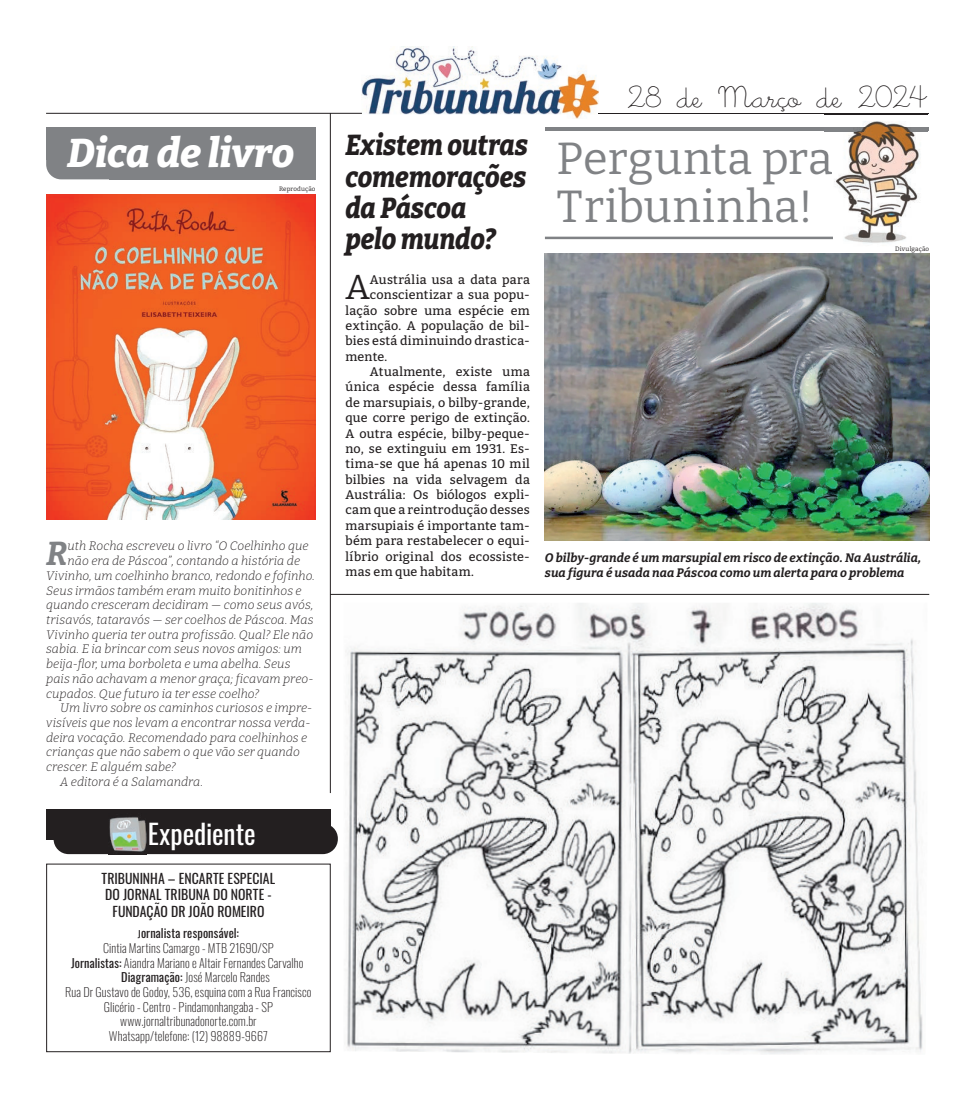
<style>
.page{position:relative;width:975px;height:1099px;background:#fff}
.page>*{position:absolute;margin:0;border:0;box-sizing:border-box;transform-origin:0 0}
.t1{font:45px/47.5px "Bitter";letter-spacing:.01em;color:#808285}
.t2{font:italic 800 40px "Bitter";letter-spacing:-.01em;color:#fff}
.t3{font:34.5px "Bitter";color:#231f20}
.t4{font:italic 700 33.12px "Bitter";color:#808285}
.t5{font:31.25px "Little Days Alt";color:#231f20}
.t6{font:italic 800 28.75px/31.2px "Bitter";letter-spacing:-.005em;color:#231f20;scale:.9 1}
.t7{font:27.5px "Oswald";color:#fff}
.t8{font:13.75px/16.5px "Oswald";color:#231f20;text-align:center}
.t9{font:500 12.5px "Bitter";letter-spacing:.02em;color:#231f20}
.t10{font:italic 300 12.25px "Bitter";color:#231f20}
.t11{font:12.25px "Oswald";letter-spacing:.01em;color:#231f20}
.t12{font:italic 700 12.25px/14.8px "Bitter";letter-spacing:.005em;color:#231f20}
.t13{font:6.25px "Bitter";letter-spacing:.02em;color:#231f20}
.s1{font-size:9.75px}
</style>
<div class="page">
<img style="left:362px;top:47px;width:237px;height:71px">
<hr style="left:46px;top:113px;width:316px;height:1px;background:#231f20">
<hr style="left:599px;top:114px;width:329px;height:1px;background:#231f20">
<div style="left:46px;top:809px;width:284px;height:30px;background:#231f20"></div>
<div style="left:54px;top:823px;width:284px;height:31px;background:#231f20;border-radius:15px"></div>
<img style="left:109px;top:817px;width:37px;height:35px">
<hr style="left:545px;top:127px;width:383px;height:4px;background:#808285">
<img style="left:824px;top:113px;width:103px;height:130px">
<img style="left:824px;top:114px;width:103px;height:1px">
<img style="left:824px;top:143px;width:7px;height:42px">
<hr style="left:545px;top:237px;width:287px;height:2px;background:#808285">
<div style="left:46px;top:127px;width:269px;height:33px;background:#808285"></div>
<div style="left:46px;top:139px;width:269px;height:40px;background:#808285;border-radius:15px"></div>
<div style="left:109px;top:149px;width:206px;height:30px;background:#808285"></div>
<img style="left:46px;top:194px;width:269px;height:326px">
<hr style="left:330px;top:113px;width:1px;height:680px;background:#231f20">
<img style="left:545px;top:253px;width:384px;height:287px">
<hr style="left:330px;top:594px;width:599px;height:1px;background:#231f20">
<img style="left:345px;top:603px;width:578px;height:451px">
<h2 class="t2" style="left:67px;top:118px;width:229px">Dica de livro</h2>
<p class="t13" style="left:279px;top:184px;width:38px">Reprodução</p>
<h3 class="t4" style="left:46px;top:526px;width:23px">R</h3>
<p class="t10" style="left:68px;top:538px;width:242px">uth Rocha escreveu o livro “O Coelhinho que</p>
<p class="t10" style="left:68px;top:552px;width:234px">não era de Páscoa”, contando a história de</p>
<p class="t10" style="left:46px;top:567px;width:270px">Vivinho, um coelhinho branco, redondo e fofinho.</p>
<p class="t10" style="left:46px;top:582px;width:257px">Seus irmãos também eram muito bonitinhos e</p>
<p class="t10" style="left:46px;top:596px;width:269px">quando cresceram decidiram — como seus avós,</p>
<p class="t10" style="left:46px;top:611px;width:269px">trisavós, tataravós — ser coelhos de Páscoa. Mas</p>
<p class="t10" style="left:46px;top:626px;width:268px">Vivinho queria ter outra profissão. Qual? Ele não</p>
<p class="t10" style="left:46px;top:641px;width:257px">sabia. E ia brincar com seus novos amigos: um</p>
<p class="t10" style="left:46px;top:655px;width:246px">beija-flor, uma borboleta e uma abelha. Seus</p>
<p class="t10" style="left:46px;top:670px;width:269px">pais não achavam a menor graça; ficavam preo-</p>
<p class="t10" style="left:46px;top:685px;width:215px">cupados. Que futuro ia ter esse coelho?</p>
<p class="t10" style="left:60px;top:699px;width:253px">Um livro sobre os caminhos curiosos e impre-</p>
<p class="t10" style="left:46px;top:714px;width:266px">visíveis que nos levam a encontrar nossa verda-</p>
<p class="t10" style="left:46px;top:729px;width:263px">deira vocação. Recomendado para coelhinhos e</p>
<p class="t10" style="left:46px;top:743px;width:255px">crianças que não sabem o que vão ser quando</p>
<p class="t10" style="left:46px;top:758px;width:131px">crescer. E alguém sabe?</p>
<p class="t10" style="left:60px;top:773px;width:144px">A editora é a Salamandra.</p>
<h3 class="t7" style="left:148px;top:808px;width:110px">Expediente</h3>
<p class="t8" style="left:102px;top:868px;width:175px">TRIBUNINHA – ENCARTE ESPECIAL<br>DO JORNAL TRIBUNA DO NORTE -<br>FUNDAÇÃO DR JOÃO ROMEIRO</p>
<p class="t11" style="left:138px;top:922px;width:103px"><span class="s1">J</span>ornalista responsável:</p>
<p class="t11" style="left:103px;top:936px;width:172px">Cintia Martins Camargo - MTB 21690/SP</p>
<p class="t11" style="left:71px;top:951px;width:234px">Jornalistas: Aiandra Mariano e Altair Fernandes Carvalho</p>
<p class="t11" style="left:121px;top:966px;width:150px">Diagramação: José Marcelo Randes</p>
<p class="t11" style="left:65px;top:981px;width:248px">Rua Dr Gustavo de Godoy, 536, esquina com a Rua Francisco</p>
<p class="t11" style="left:104px;top:995px;width:170px">Glicério - Centro - Pindamonhangaba - SP</p>
<p class="t11" style="left:120px;top:1010px;width:138px">www.jornaltribunadonorte.com.br</p>
<p class="t11" style="left:109px;top:1025px;width:160px">Whatsapp/telefone: (12) 98889-9667</p>
<h3 class="t5" style="left:627px;top:81px;width:303px">28 de Março de 2024</h3>
<h3 class="t6" style="left:345px;top:127px;width:204px">Existem outras comemorações da Páscoa<br>pelo mundo?</h3>
<h1 class="t1" style="left:556px;top:132px;width:277px">Pergunta pra<br>Tribuninha!</h1>
<p class="t13" style="left:895px;top:244px;width:36px">Divulgação</p>
<h3 class="t3" style="left:345px;top:262px;width:26px">A</h3>
<p class="t9" style="left:370px;top:270px;width:161px">Austrália usa a data para</p>
<p class="t9" style="left:370px;top:285px;width:161px">conscientizar a sua popu-</p>
<p class="t9" style="left:345px;top:301px;width:186px">lação sobre uma espécie em</p>
<p class="t9" style="left:345px;top:316px;width:186px">extinção. A população de bil-</p>
<p class="t9" style="left:345px;top:331px;width:186px">bies está diminuindo drastica-</p>
<p class="t9" style="left:345px;top:347px;width:43px">mente.</p>
<p class="t9" style="left:370px;top:362px;width:161px">Atualmente, existe uma</p>
<p class="t9" style="left:345px;top:377px;width:186px">única espécie dessa família</p>
<p class="t9" style="left:345px;top:393px;width:186px">de marsupiais, o bilby-grande,</p>
<p class="t9" style="left:345px;top:408px;width:186px">que corre perigo de extinção.</p>
<p class="t9" style="left:345px;top:424px;width:186px">A outra espécie, bilby-peque-</p>
<p class="t9" style="left:345px;top:439px;width:186px">no, se extinguiu em 1931. Es-</p>
<p class="t9" style="left:345px;top:454px;width:186px">tima-se que há apenas 10 mil</p>
<p class="t9" style="left:345px;top:470px;width:186px">bilbies na vida selvagem da</p>
<p class="t9" style="left:345px;top:485px;width:186px">Austrália: Os biólogos expli-</p>
<p class="t9" style="left:345px;top:500px;width:186px">cam que a reintrodução desses</p>
<p class="t9" style="left:345px;top:516px;width:186px">marsupiais é importante tam-</p>
<p class="t9" style="left:345px;top:531px;width:186px">bém para restabelecer o equi-</p>
<p class="t9" style="left:345px;top:547px;width:186px">líbrio original dos ecossiste-</p>
<p class="t9" style="left:345px;top:562px;width:130px">mas em que habitam.</p>
<p class="t12" style="left:545px;top:549px;width:378px">O bilby-grande é um marsupial em risco de extinção. Na Austrália, sua figura é usada naa Páscoa como um alerta para o problema</p>
</div>
